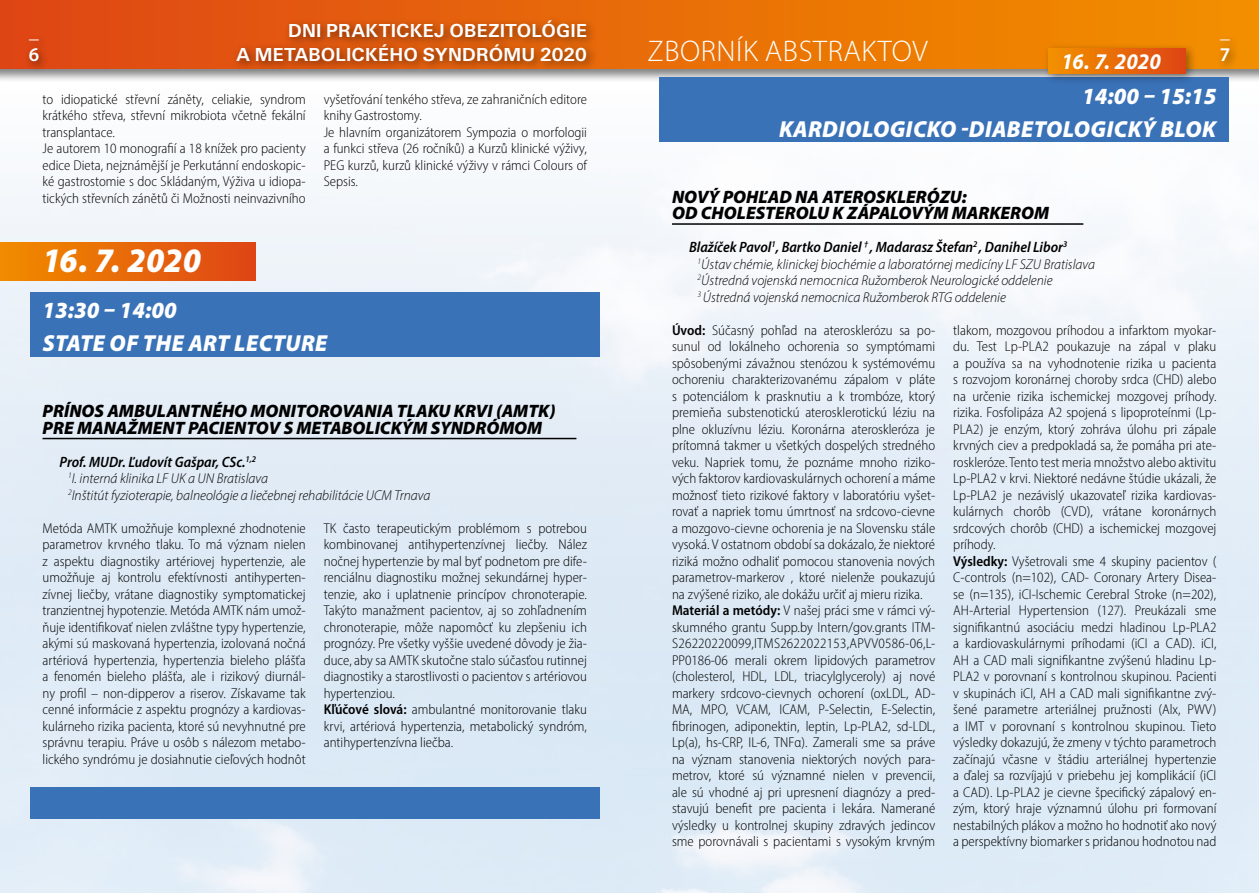
<style>
.page{position:relative;width:1259px;height:893px;background:#fff}
.page>*{position:absolute;margin:0;border:0;box-sizing:border-box;transform-origin:0 0}
.t1{font:italic 900 semi-condensed 34.5px "Myriad Pro";letter-spacing:.005em;color:#fff}
.t2{font:300 30px "Myriad Pro";letter-spacing:.02em;color:#fff}
.t3{font:italic 900 23.25px/33px "Myriad Pro";letter-spacing:.02em;color:#fff;text-align:right}
.t4{font:italic 700 semi-condensed 22.5px "Myriad Pro";color:#fff}
.t5{font:700 19.5px/23.4px "U001 DOT";letter-spacing:.04em;color:#fff;text-align:right}
.t6{font:600 19.5px/23.4px "Myriad Pro";color:#fff}
.t7{font:italic 900 18px/16.5px "Myriad Pro";color:#000}
.t8{font:italic 600 semi-condensed 15px "Myriad Pro";color:#000}
.t9{font:300 semi-condensed 14.25px/16.5px "Myriad Pro";color:#000}
.t10{font:italic 300 14.25px/16.5px "Myriad Pro";color:#000}
.s1{font-weight:600}
</style>
<div class="page">
<img style="left:0;top:187px;width:1259px;height:706px">
<div style="left:0;top:0;width:1259px;height:82px;background:#000;opacity:.5"></div>
<div style="left:0;top:0;width:1259px;height:68px;background:linear-gradient(to right,#de4615,#f29000)"></div>
<div style="left:231px;top:15px;width:367px;height:56px;background:#000;opacity:.5"></div>
<div style="left:24px;top:34px;width:25px;height:38px;background:#000;opacity:.5"></div>
<div style="left:1215px;top:34px;width:25px;height:38px;background:#000;opacity:.5"></div>
<div style="left:659px;top:78px;width:570px;height:64px;background:#3a72b8"></div>
<hr style="left:672px;top:223px;width:411px;height:2px;background:#000">
<div style="left:0;top:243px;width:255px;height:37px;background:linear-gradient(to right,#f18d00,#de4516)"></div>
<div style="left:30px;top:292px;width:570px;height:65px;background:#3a72b8"></div>
<hr style="left:43px;top:438px;width:533px;height:1px;background:#000">
<div style="left:30px;top:787px;width:570px;height:32px;background:#3a72b8"></div>
<div style="left:1043px;top:42px;width:154px;height:43px;background:#000;opacity:.4"></div>
<div style="left:1049px;top:48px;width:136px;height:26px;background:linear-gradient(to right,#f39100,#de4715)"></div>
<h3 class="t5" style="left:236px;top:19px;width:352px">DNI PRAKTICKEJ OBEZITOLÓGIE<br>A METABOLICKÉHO SYNDRÓMU 2020</h3>
<h2 class="t2" style="left:647px;top:33px;width:282px">ZBORNÍK ABSTRAKTOV</h2>
<h3 class="t6" style="left:29px;top:19px;width:12px">_<br>6</h3>
<h3 class="t6" style="left:1220px;top:19px;width:11px">_</h3>
<h3 class="t6" style="left:1219px;top:42px;width:12px">7</h3>
<h3 class="t4" style="left:1061px;top:47px;width:101px">16. 7. 2020</h3>
<p class="t9" style="left:43px;top:90px;width:265px">to idiopatické střevní záněty, celiakie, syndrom krátkého střeva, střevní mikrobiota včetně fekální transplantace.<br>Je autorem 10 monografií a 18 knížek pro pacienty edice Dieta, nejznámější je Perkutánní endoskopic&shy;ké gastrostomie s doc Skládaným, Výživa u idiopa&shy;tických střevních zánětů či Možnosti neinvazivního</p>
<p class="t9" style="left:324px;top:91px;width:265px">vyšetřování tenkého střeva, ze zahraničních editore knihy Gastrostomy.<br>Je hlavním organizátorem Sympozia o morfologii a funkci střeva (26 ročníků) a Kurzů klinické výživy, PEG kurzů, kurzů klinické výživy v rámci Colours of Sepsis.</p>
<h1 class="t1" style="left:43px;top:238px;width:160px">16. 7. 2020</h1>
<h3 class="t3" style="left:43px;top:293px;width:286px;text-align:left">13:30 – 14:00<br>STATE OF THE ART LECTURE</h3>
<p class="t7" style="left:43px;top:402px;width:514px">PRÍNOS AMBULANTNÉHO MONITOROVANIA TLAKU KRVI (AMTK)<br>PRE MANAŽMENT PACIENTOV S METABOLICKÝM SYNDRÓMOM</p>
<p class="t8" style="left:60px;top:452px;width:198px">Prof. MUDr. Ľudovít Gašpar, CSc.<sup>1,2</sup></p>
<p class="t10" style="left:68px;top:470px;width:364px"><sup>1</sup>I. interná klinika LF UK a UN Bratislava<br><sup>2</sup>Inštitút fyzioterapie, balneológie a liečebnej rehabilitácie UCM Trnava</p>
<p class="t9" style="left:43px;top:519px;width:265px;text-align:justify">Metóda AMTK umožňuje komplexné zhodnotenie parametrov krvného tlaku. To má význam nielen z aspektu diagnostiky artériovej hypertenzie, ale umožňuje aj kontrolu efektívnosti antihyperten&shy;zívnej liečby, vrátane diagnostiky symptomatickej tranzientnej hypotenzie. Metóda AMTK nám umož&shy;ňuje identifikovať nielen zvláštne typy hypertenzie, akými sú maskovaná hypertenzia, izolovaná nočná artériová hypertenzia, hypertenzia bieleho plášťa a fenomén bieleho plášťa, ale i rizikový diurnál&shy;ny profil – non-dipperov a riserov. Získavame tak cenné informácie z aspektu prognózy a kardiovas&shy;kulárneho rizika pacienta, ktoré sú nevyhnutné pre správnu terapiu. Práve u osôb s nálezom metabo&shy;lického syndrómu je dosiahnutie cieľových hodnôt</p>
<p class="t9" style="left:324px;top:519px;width:265px">TK často terapeutickým problémom s potrebou kombinovanej antihypertenzívnej liečby. Nález nočnej hypertenzie by mal byť podnetom pre dife&shy;renciálnu diagnostiku možnej sekundárnej hyper&shy;tenzie, ako i uplatnenie princípov chronoterapie.<br>Takýto manažment pacientov, aj so zohľadnením chronoterapie, môže napomôcť ku zlepšeniu ich prognózy. Pre všetky vyššie uvedené dôvody je žia&shy;duce, aby sa AMTK skutočne stalo súčasťou rutinnej diagnostiky a starostlivosti o pacientov s artériovou hypertenziou.<br><span class="s1">Kľúčové slová:</span> ambulantné monitorovanie tlaku krvi, artériová hypertenzia, metabolický syndróm, antihypertenzívna liečba.</p>
<h3 class="t3" style="left:779px;top:78px;width:439px">14:00 – 15:15<br>KARDIOLOGICKO -DIABETOLOGICKÝ BLOK</h3>
<p class="t7" style="left:672px;top:187px;width:379px">NOVÝ POHĽAD NA ATEROSKLERÓZU:<br>OD CHOLESTEROLU K ZÁPALOVÝM MARKEROM</p>
<p class="t8" style="left:689px;top:238px;width:380px">Blažíček Pavol<sup>1</sup>, Bartko Daniel <sup>†</sup> , Madarasz Štefan<sup>2</sup> , Danihel Libor<sup>3</sup></p>
<p class="t10" style="left:697px;top:255px;width:399px"><sup>1</sup>Ústav chémie, klinickej biochémie a laboratórnej medicíny LF SZU Bratislava<br><sup>2</sup>Ústredná vojenská nemocnica Ružomberok Neurologické oddelenie<br><sup>3</sup> Ústredná vojenská nemocnica Ružomberok RTG oddelenie</p>
<p class="t9" style="left:672px;top:321px;width:265px"><span class="s1">Úvod:</span> Súčasný pohľad na aterosklerózu sa po&shy;sunul od lokálneho ochorenia so symptómami spôsobenými závažnou stenózou k systémovému ochoreniu charakterizovanému zápalom v pláte s potenciálom k prasknutiu a k trombóze, ktorý premieňa substenotickú aterosklerotickú léziu na plne okluzívnu léziu. Koronárna ateroskleróza je prítomná takmer u všetkých dospelých stredného veku. Napriek tomu, že poznáme mnoho riziko&shy;vých faktorov kardiovaskulárnych ochorení a máme možnosť tieto rizikové faktory v laboratóriu vyšet&shy;rovať a napriek tomu úmrtnosť na srdcovo-cievne a mozgovo-cievne ochorenia je na Slovensku stále vysoká. V ostatnom období sa dokázalo, že niektoré riziká možno odhaliť pomocou stanovenia nových parametrov-markerov , ktoré nielenže poukazujú na zvýšené riziko, ale dokážu určiť aj mieru rizika.<br><span class="s1">Materiál a metódy:</span> V našej práci sme v rámci vý&shy;skumného grantu Supp.by Intern/gov.grants ITM-S26220220099,ITMS2622022153,APVV0586-06,L-PP0186-06 merali okrem lipidových parametrov (cholesterol, HDL, LDL, triacylglyceroly) aj nové markery srdcovo-cievnych ochorení (oxLDL, AD-MA, MPO, VCAM, ICAM, P-Selectin, E-Selectin, fibrinogen, adiponektin, leptin, Lp-PLA2, sd-LDL, Lp(a), hs-CRP, IL-6, TNFα). Zamerali sme sa práve na význam stanovenia niektorých nových para&shy;metrov, ktoré sú významné nielen v prevencii, ale sú vhodné aj pri upresnení diagnózy a pred&shy;stavujú benefit pre pacienta i lekára. Namerané výsledky u kontrolnej skupiny zdravých jedincov sme porovnávali s pacientami s vysokým krvným</p>
<p class="t9" style="left:953px;top:321px;width:265px">tlakom, mozgovou príhodou a infarktom myokar&shy;du. Test Lp-PLA2 poukazuje na zápal v plaku a používa sa na vyhodnotenie rizika u pacienta s rozvojom koronárnej choroby srdca (CHD) alebo na určenie rizika ischemickej mozgovej príhody. rizika. Fosfolipáza A2 spojená s lipoproteínmi (Lp-PLA2) je enzým, ktorý zohráva úlohu pri zápale krvných ciev a predpokladá sa, že pomáha pri ate&shy;roskleróze. Tento test meria množstvo alebo aktivitu Lp-PLA2 v krvi. Niektoré nedávne štúdie ukázali, že Lp-PLA2 je nezávislý ukazovateľ rizika kardiovas&shy;kulárnych chorôb (CVD), vrátane koronárnych srdcových chorôb (CHD) a ischemickej mozgovej príhody.<br><span class="s1">Výsledky:</span> Vyšetrovali sme 4 skupiny pacientov ( C-controls (n=102), CAD- Coronary Artery Disea&shy;se (n=135), iCI-Ischemic Cerebral Stroke (n=202), AH-Arterial Hypertension (127). Preukázali sme signifikantnú asociáciu medzi hladinou Lp-PLA2 a kardiovaskulárnymi príhodami (iCI a CAD). iCI, AH a CAD mali signifikantne zvýšenú hladinu Lp-PLA2 v porovnaní s kontrolnou skupinou. Pacienti v skupinách iCI, AH a CAD mali signifikantne zvý&shy;šené parametre arteriálnej pružnosti (Alx, PWV) a IMT v porovnaní s kontrolnou skupinou. Tieto výsledky dokazujú, že zmeny v týchto parametroch začínajú včasne v štádiu arteriálnej hypertenzie a ďalej sa rozvíjajú v priebehu jej komplikácií (iCI a CAD). Lp-PLA2 je cievne špecifický zápalový en&shy;zým, ktorý hraje významnú úlohu pri formovaní nestabilných plákov a možno ho hodnotiť ako nový a perspektívny biomarker s pridanou hodnotou nad</p>
</div>
